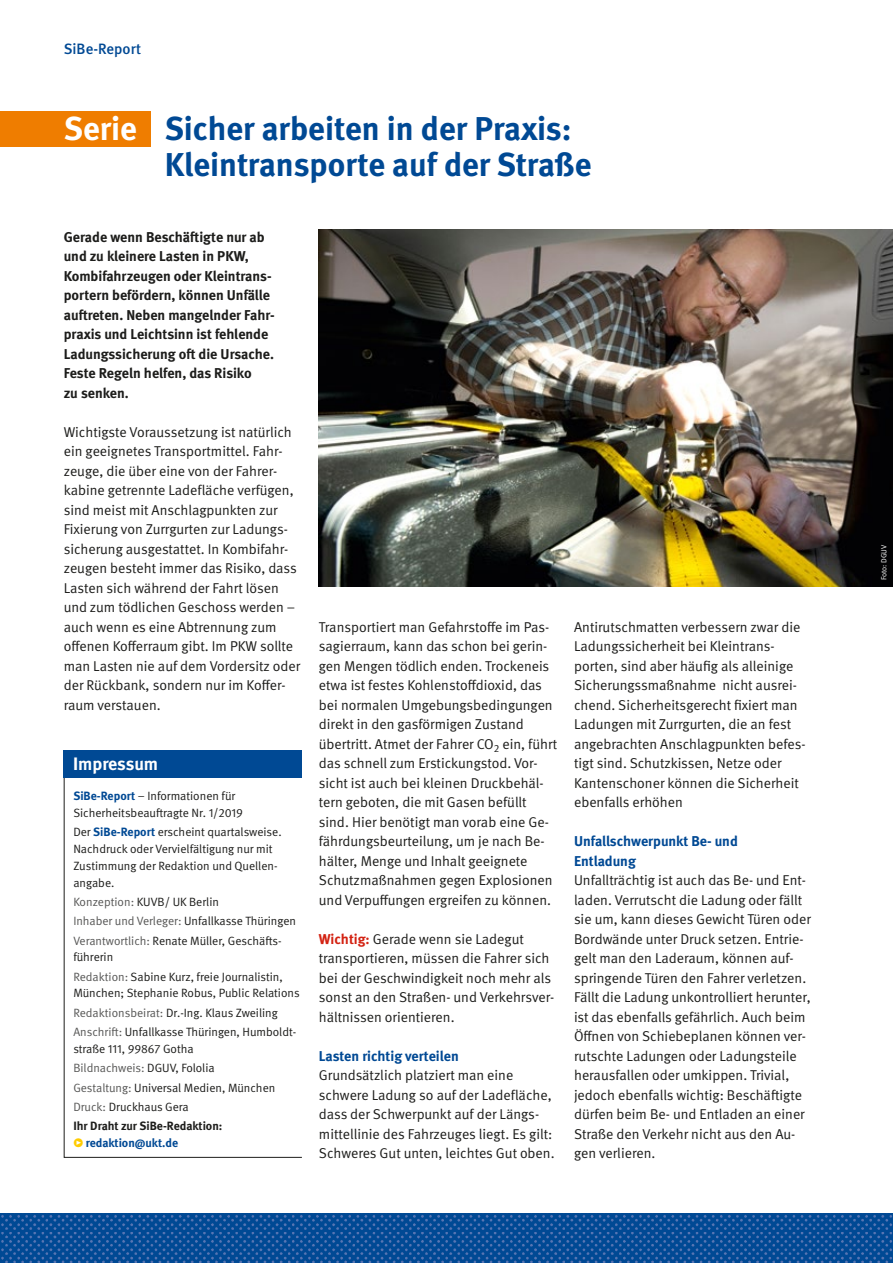
<style>
.page{position:relative;width:893px;height:1263px;background:#fff}
.page>*{position:absolute;margin:0;border:0;box-sizing:border-box;transform-origin:0 0}
.DGUV_Titel{font:700 33px/36px "DGUV Meta";color:#004994}
.DGUV_ZT{font:700 18px "DGUV Meta";letter-spacing:-.005em;color:#fff}
.t1{font:500 15px "DGUV Meta";color:#004994}
.DGUV_GS{font:14.25px/19.5px "DGUV Meta";color:#1d1d1b}
.DGUV_GS_Bold{font:700 14.25px/19.5px "DGUV Meta";color:#1d1d1b}
.DGUV_ZT-2{font:700 14.25px/19.5px "DGUV Meta";color:#004994}
.DGUV_GS-2{font:12px/16.8px "DGUV Meta";color:#1d1d1b}
.DGUV_GS-3{font:700 12px "DGUV Meta";color:#1d1d1b}
.DGUV_GS-4{font:12px "DGUV Meta";letter-spacing:-.005em;color:#575756}
.DGUV_GS-5{font:700 12px "DGUV Meta";color:#004994}
.Fotonachweis{font:7.5px "DGUV Meta";color:#fff}
.s1{color:#fff}
.s2{font-weight:700;color:#004994}
.s3{color:#575756}
.s4{color:#1d1d1b}
.s5{font-weight:400;color:#fc0}
.s6{font-weight:700;color:#d32212}
</style>
<div class="page">
<img style="left:0;top:1214px;width:893px;height:49px">
<div style="left:0;top:111px;width:150px;height:36px;background:#ef7d00"></div>
<img style="left:319px;top:230px;width:574px;height:357px">
<svg style="left:63px;top:750px;width:239px;height:408px"></svg>
<div style="left:64px;top:750px;width:238px;height:28px;background:#004994"></div>
<p class="t1" style="left:64px;top:40px;width:79px">SiBe-Report</p>
<p class="DGUV_Titel" style="left:165px;top:111px;width:428px;text-indent:-101px"><span class="s1">Serie</span> Sicher arbeiten in der Praxis:<br>Kleintransporte auf der Straße</p>
<p class="DGUV_GS_Bold" style="left:64px;top:227px;width:213px">Gerade wenn Beschäftigte nur ab und zu kleinere Lasten in PKW,<br>Kombifahrzeugen oder Kleintrans&shy;portern befördern, können Unfälle auftreten. Neben mangelnder Fahr&shy;praxis und Leichtsinn ist fehlende<br>Ladungssicherung oft die Ursache.<br>Feste Regeln helfen, das Risiko<br>zu senken.</p>
<p class="DGUV_GS" style="left:64px;top:422px;width:238px">Wichtigste Voraussetzung ist natürlich ein geeignetes Transportmittel. Fahr&shy;zeuge, die über eine von der Fahrer&shy;kabine getrennte Ladefläche verfügen, sind meist mit Anschlagpunkten zur Fixierung von Zurrgurten zur Ladungs&shy;sicherung ausgestattet. In Kombifahr&shy;zeugen besteht immer das Risiko, dass Lasten sich während der Fahrt lösen und zum tödlichen Geschoss werden – auch wenn es eine Abtrennung zum offenen Kofferraum gibt. Im PKW sollte man Lasten nie auf dem Vordersitz oder der Rückbank, sondern nur im Koffer&shy;raum verstauen.</p>
<p class="DGUV_ZT" style="left:73px;top:753px;width:87px">Impressum</p>
<p class="DGUV_GS-2" style="left:73px;top:788px;width:171px"><span class="s2">SiBe-Report</span> – Informationen für<br>Sicherheitsbeauftragte Nr. 1/2019</p>
<p class="DGUV_GS-2" style="left:73px;top:824px;width:210px">Der <span class="s2">SiBe-Report</span> erscheint quartalsweise.<br>Nachdruck oder Vervielfältigung nur mit Zustimmung der Redaktion und Quellen&shy;angabe.</p>
<p class="DGUV_GS-2" style="left:73px;top:893px;width:147px"><span class="s3">Konzeption:</span> KUVB/ UK Berlin</p>
<p class="DGUV_GS-2" style="left:73px;top:913px;width:224px"><span class="s3">Inhaber und Verleger:</span> Unfallkasse Thüringen</p>
<p class="DGUV_GS-2" style="left:73px;top:932px;width:209px"><span class="s3">Verantwortlich:</span> Renate Müller, Geschäfts&shy;führerin</p>
<p class="DGUV_GS-2" style="left:73px;top:968px;width:228px"><span class="s3">Redaktion:</span> Sabine Kurz, freie Journalistin,<br>München; Stephanie Robus, Public Relations</p>
<p class="DGUV_GS-2" style="left:73px;top:1004px;width:206px"><span class="s3">Redaktionsbeirat:</span> Dr.-Ing. Klaus Zweiling</p>
<p class="DGUV_GS-2" style="left:73px;top:1024px;width:224px"><span class="s3">Anschrift:</span> Unfallkasse Thüringen, Humboldt&shy;straße 111, 99867 Gotha</p>
<p class="DGUV_GS-4" style="left:73px;top:1061px;width:143px">Bildnachweis: <span class="s4">DGUV, Fololia</span></p>
<p class="DGUV_GS-2" style="left:73px;top:1079px;width:203px"><span class="s3">Gestaltung:</span> Universal Medien, München</p>
<p class="DGUV_GS-2" style="left:73px;top:1099px;width:117px"><span class="s3">Druck:</span> Druckhaus Gera</p>
<p class="DGUV_GS-3" style="left:73px;top:1119px;width:151px">Ihr Draht zur SiBe-Redaktion:</p>
<p class="DGUV_GS-5" style="left:73px;top:1136px;width:106px"><span class="s5">•</span> redaktion@ukt.de</p>
<p class="DGUV_GS" style="left:319px;top:617px;width:240px">Transportiert man Gefahrstoffe im Pas&shy;sagierraum, kann das schon bei gerin&shy;gen Mengen tödlich enden. Trockeneis etwa ist festes Kohlenstoffdioxid, das bei normalen Umgebungsbedingungen direkt in den gasförmigen Zustand übertritt. Atmet der Fahrer CO<sub>2</sub> ein, führt das schnell zum Erstickungstod. Vor&shy;sicht ist auch bei kleinen Druckbehäl&shy;tern geboten, die mit Gasen befüllt sind. Hier benötigt man vorab eine Ge&shy;fährdungsbeurteilung, um je nach Be&shy;hälter, Menge und Inhalt geeignete Schutzmaßnahmen gegen Explosionen und Verpuffungen ergreifen zu können.</p>
<p class="DGUV_GS" style="left:319px;top:929px;width:237px"><span class="s6">Wichtig:</span> Gerade wenn sie Ladegut transportieren, müssen die Fahrer sich bei der Geschwindigkeit noch mehr als sonst an den Straßen- und Verkehrsver&shy;hältnissen orientieren.</p>
<p class="DGUV_ZT-2" style="left:319px;top:1046px;width:141px">Lasten richtig verteilen</p>
<p class="DGUV_GS" style="left:319px;top:1066px;width:237px">Grundsätzlich platziert man eine schwere Ladung so auf der Ladefläche, dass der Schwerpunkt auf der Längs&shy;mittellinie des Fahrzeuges liegt. Es gilt:<br>Schweres Gut unten, leichtes Gut oben.</p>
<p class="DGUV_GS" style="left:574px;top:617px;width:233px">Antirutschmatten verbessern zwar die Ladungssicherheit bei Kleintrans&shy;porten, sind aber häufig als alleinige Sicherungssmaßnahme nicht ausrei&shy;chend. Sicherheitsgerecht fixiert man Ladungen mit Zurrgurten, die an fest angebrachten Anschlagpunkten befes&shy;tigt sind. Schutzkissen, Netze oder Kantenschoner können die Sicherheit ebenfalls erhöhen</p>
<p class="DGUV_ZT-2" style="left:574px;top:832px;width:165px">Unfallschwerpunkt Be- und<br>Entladung</p>
<p class="DGUV_GS" style="left:574px;top:871px;width:238px">Unfallträchtig ist auch das Be- und Ent&shy;laden. Verrutscht die Ladung oder fällt sie um, kann dieses Gewicht Türen oder Bordwände unter Druck setzen. Entrie&shy;gelt man den Laderaum, können auf&shy;springende Türen den Fahrer verletzen.<br>Fällt die Ladung unkontrolliert herunter, ist das ebenfalls gefährlich. Auch beim Öffnen von Schiebeplanen können ver&shy;rutschte Ladungen oder Ladungsteile herausfallen oder umkippen. Trivial, jedoch ebenfalls wichtig: Beschäftigte dürfen beim Be- und Entladen an einer Straße den Verkehr nicht aus den Au&shy;gen verlieren.</p>
<p class="Fotonachweis" style="left:880px;top:580px;width:37px;rotate:-90deg">Foto: DGUV</p>
</div>
